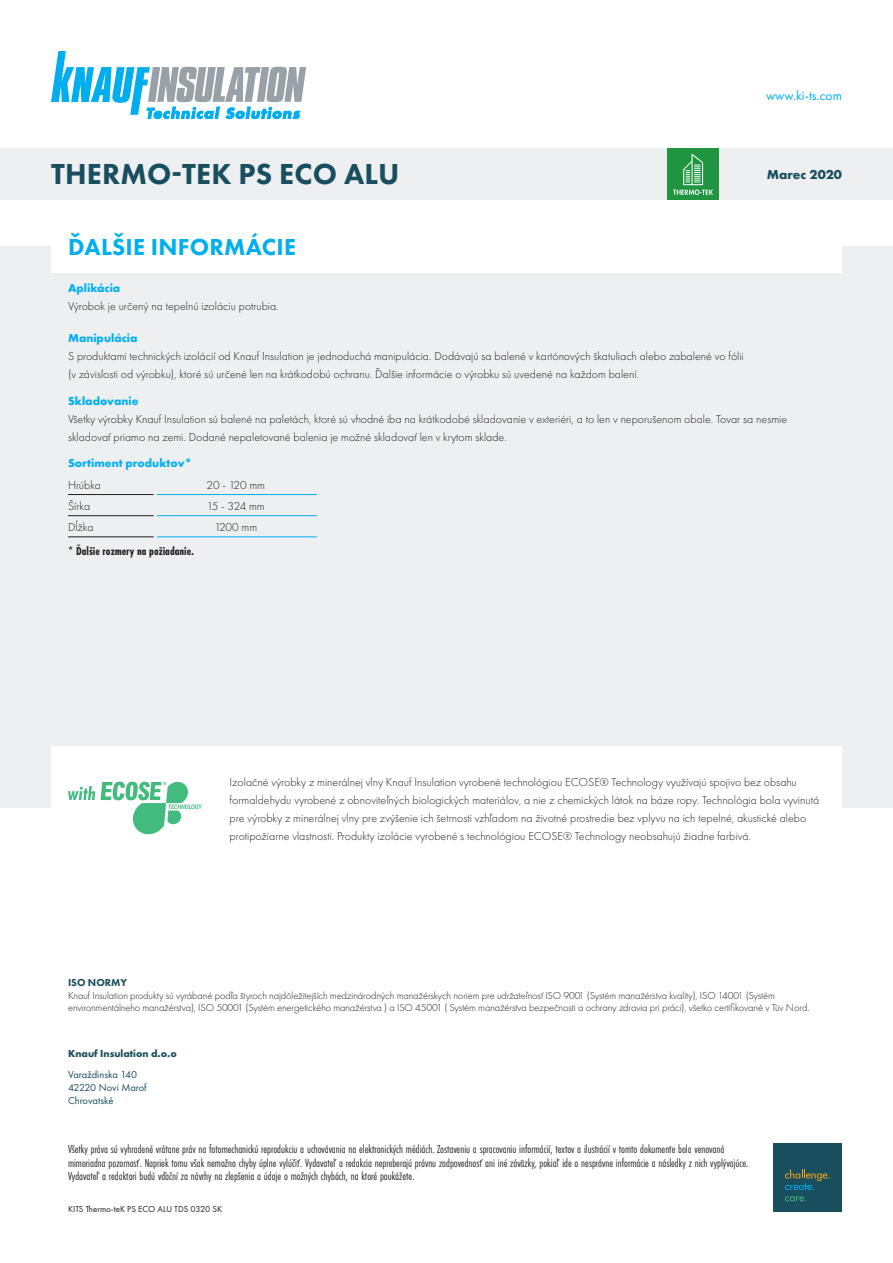
<style>
.page{position:relative;width:893px;height:1263px;background:#fff}
.page>*{position:absolute;margin:0;border:0;box-sizing:border-box;transform-origin:0 0}
.t1{font:800 30px "Futura PT";letter-spacing:.005em;color:#184e5d}
.t2{font:800 24px "Futura PT";letter-spacing:.01em;color:#00aeef}
.t3{font:13.5px "Futura PT";color:#00aeef}
.t4{font:700 13.5px "Futura PT";color:#184e5d}
.t5{font:300 12px/18px "Futura PT";color:#231f20}
.t6{font:12px/13.5px "Futura PT Cond";color:#231f20}
.t7{font:700 12px "Futura PT";color:#00aeef}
.t8{font:700 12px "Futura PT Cond";color:#231f20}
.t9{font:300 10.5px/12.6px "Futura PT";letter-spacing:-.01em;color:#231f20}
.t10{font:10.5px/12.6px "Futura PT";color:#184e5d}
.t11{font:700 10.5px "Futura PT";color:#184e5d}
.t12{font:800 10.5px "Futura PT";color:#184e5d}
.t13{font:9px "Futura PT";color:#231f20}
</style>
<div class="page">
<div style="left:774px;top:1144px;width:68px;height:68px;background:#184e5d"></div>
<svg style="left:785px;top:1169px;width:45px;height:21px"></svg>
<svg style="left:785px;top:1196px;width:21px;height:5px"></svg>
<div style="left:0;top:247px;width:893px;height:561px;background:#edeff1"></div>
<div style="left:51px;top:221px;width:791px;height:51px;background:#fff"></div>
<hr style="left:157px;top:494px;width:160px;height:1px;background:#00aeef">
<hr style="left:157px;top:515px;width:160px;height:1px;background:#00aeef">
<hr style="left:157px;top:536px;width:160px;height:1px;background:#00aeef">
<hr style="left:68px;top:494px;width:86px;height:1px;background:#231f20">
<hr style="left:68px;top:515px;width:86px;height:1px;background:#231f20">
<hr style="left:68px;top:536px;width:86px;height:1px;background:#231f20">
<div style="left:51px;top:746px;width:791px;height:124px;background:#fff"></div>
<svg style="left:68px;top:786px;width:27px;height:14px"></svg>
<svg style="left:101px;top:782px;width:101px;height:52px"></svg>
<svg style="left:51px;top:51px;width:255px;height:68px"></svg>
<div style="left:0;top:149px;width:893px;height:51px;background:#edeff1"></div>
<div style="left:668px;top:149px;width:51px;height:51px;background:#1f9540"></div>
<svg style="left:673px;top:154px;width:40px;height:41px"></svg>
<p class="t3" style="left:766px;top:87px;width:77px">www.ki-ts.com</p>
<h1 class="t1" style="left:51px;top:156px;width:350px">THERMO-TEK PS ECO ALU</h1>
<p class="t4" style="left:767px;top:166px;width:77px">Marec 2020</p>
<h2 class="t2" style="left:68px;top:232px;width:229px">ĎALŠIE INFORMÁCIE</h2>
<p class="t7" style="left:68px;top:280px;width:54px">Aplikácia</p>
<p class="t5" style="left:68px;top:297px;width:212px">Výrobok je určený na tepelnú izoláciu potrubia.</p>
<p class="t7" style="left:68px;top:331px;width:71px">Manipulácia</p>
<p class="t5" style="left:68px;top:347px;width:677px">S produktami technických izolácií od Knauf Insulation je jednoduchá manipulácia. Dodávajú sa balené v kartónových škatuliach alebo zabalené vo fólii (v závislosti od výrobku), ktoré sú určené len na krátkodobú ochranu. Ďalšie informácie o výrobku sú uvedené na každom balení.</p>
<p class="t7" style="left:68px;top:393px;width:72px">Skladovanie</p>
<p class="t5" style="left:68px;top:410px;width:721px">Všetky výrobky Knauf Insulation sú balené na paletách, ktoré sú vhodné iba na krátkodobé skladovanie v exteriéri, a to len v neporušenom obale. Tovar sa nesmie skladovať priamo na zemi. Dodané nepaletované balenia je možné skladovať len v krytom sklade.</p>
<p class="t7" style="left:68px;top:456px;width:126px">Sortiment produktov*</p>
<p class="t5" style="left:68px;top:476px;width:35px">Hrúbka</p>
<p class="t5" style="left:207px;top:476px;width:60px">20 - 120 mm</p>
<p class="t5" style="left:68px;top:497px;width:24px">Šírka</p>
<p class="t5" style="left:207px;top:497px;width:59px">15 - 324 mm</p>
<p class="t5" style="left:68px;top:518px;width:27px">Dĺžka</p>
<p class="t5" style="left:214px;top:518px;width:44px">1200 mm</p>
<p class="t8" style="left:68px;top:544px;width:128px">* Ďalšie rozmery na požiadanie.</p>
<p class="t5" style="left:230px;top:773px;width:591px">Izolačné výrobky z minerálnej vlny Knauf Insulation vyrobené technológiou ECOSE® Technology využívajú spojivo bez obsahu formaldehydu vyrobené z obnoviteľných biologických materiálov, a nie z chemických látok na báze ropy. Technológia bola vyvinutá pre výrobky z minerálnej vlny pre zvýšenie ich šetrnosti vzhľadom na životné prostredie bez vplyvu na ich tepelné, akustické alebo protipožiarne vlastnosti. Produkty izolácie vyrobené s technológiou ECOSE® Technology neobsahujú žiadne farbivá.</p>
<p class="t12" style="left:68px;top:976px;width:61px">ISO NORMY</p>
<p class="t9" style="left:68px;top:989px;width:743px">Knauf Insulation produkty sú vyrábané podľa štyroch najdôležitejších medzinárodných manažérskych noriem pre udržateľnosť ISO 9001 (Systém manažérstva kvality), ISO 14001 (Systém environmentálneho manažérstva), ISO 50001 (Systém energetického manažérstva ) a ISO 45001 ( Systém manažérstva bezpečnosti a ochrany zdravia pri práci), všetko certifikované v Tüv Nord.</p>
<p class="t11" style="left:68px;top:1047px;width:110px">Knauf Insulation d.o.o</p>
<p class="t10" style="left:68px;top:1068px;width:80px">Varaždinska 140<br>42220 Novi Marof<br>Chrovatské</p>
<p class="t6" style="left:68px;top:1142px;width:682px">Všetky práva sú vyhradené vrátane práv na fotomechanickú reprodukciu a uchovávania na elektronických médiách. Zostaveniu a spracovaniu informácií, textov a ilustrácií v tomto dokumente bola venovaná mimoriadna pozornosť. Napriek tomu však nemožno chyby úplne vylúčiť. Vydavateľ a redakcia nepreberajú právnu zodpovednosť ani iné záväzky, pokiaľ ide o nesprávne informácie a následky z nich vyplývajúce.<br>Vydavateľ a redaktori budú vďační za návrhy na zlepšenia a údaje o možných chybách, na ktoré poukážete.</p>
<p class="t13" style="left:68px;top:1203px;width:156px">KITS Thermo-teK PS ECO ALU TDS 0320 SK</p>
</div>
